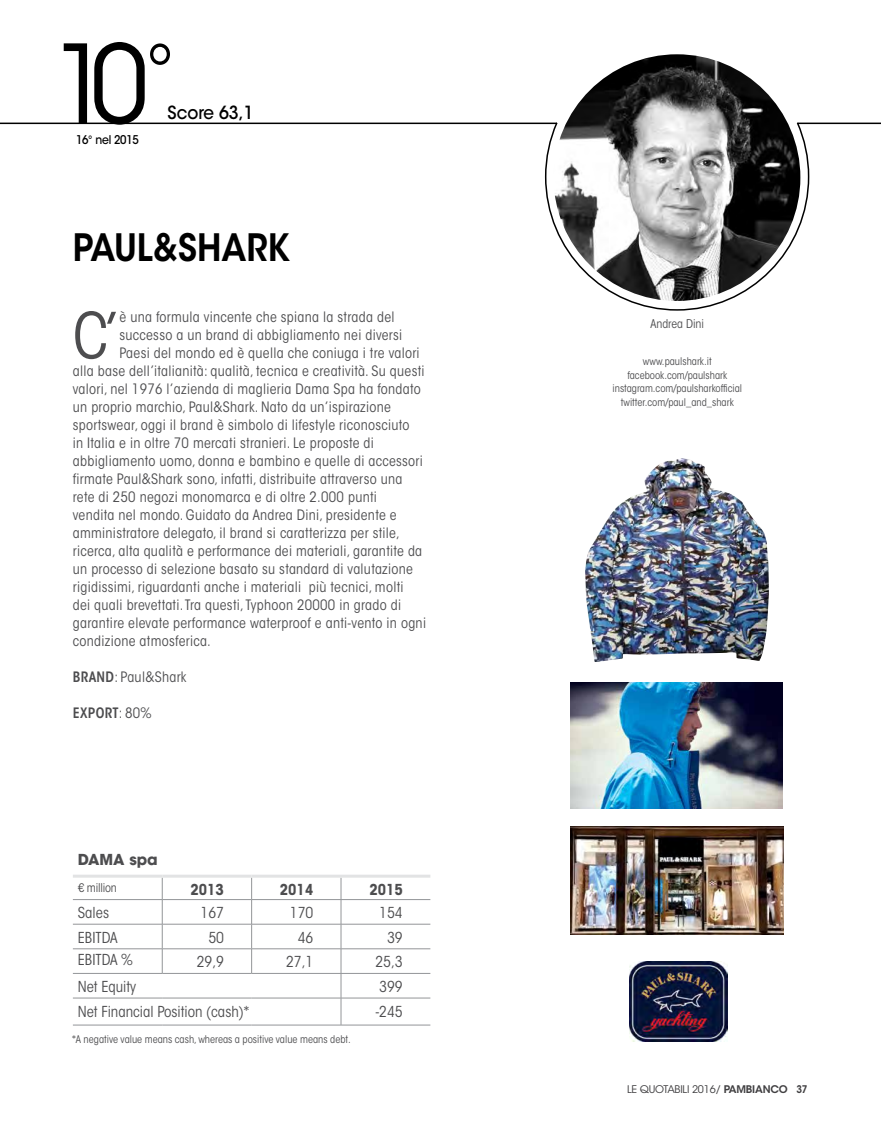
<style>
.page{position:relative;width:881px;height:1127px;background:#fff}
.page>*{position:absolute;margin:0;border:0;box-sizing:border-box;transform-origin:0 0}
.t1{font:108px "ITC Avant Garde Std";color:#000;scale:.93 1}
.t2{font:condensed 62.85px "ITC Avant Garde Std";color:#4d4d4f}
.t3{font:600 37.5px "ITC Avant Garde Std";color:#000;scale:.9 1}
.t4{font:500 18px "ITC Avant Garde Std";color:#000;scale:.93 1}
.t5{font:condensed 15px "ITC Avant Garde Std";color:#4d4d4f}
.t6{font:700 condensed 15px "ITC Avant Garde Std";color:#4d4d4f}
.t7{font:700 15px "ITC Avant Garde Std";color:#4d4d4f}
.t8{font:condensed 14.25px "ITC Avant Garde Std";letter-spacing:.02em;color:#4d4d4f}
.t9{font:600 condensed 14.25px "ITC Avant Garde Std";letter-spacing:.02em;color:#4d4d4f}
.t10{font:condensed 12px "ITC Avant Garde Std";letter-spacing:-.005em;color:#4d4d4f}
.t11{font:500 12px "ITC Avant Garde Std";letter-spacing:-.02em;color:#000;scale:.9 1}
.t12{font:condensed 10.5px/13.5px "ITC Avant Garde Std";color:#4d4d4f;text-align:center}
.t13{font:10.5px "ITC Avant Garde Std";letter-spacing:-.02em;color:#414042}
.s1{font-weight:600}
.s2{font-weight:400}
</style>
<div class="page">
<hr style="left:0;top:123px;width:557px;height:1px;background:#000">
<svg style="left:544px;top:122px;width:265px;height:189px"></svg>
<hr style="left:796px;top:123px;width:84px;height:1px;background:#000">
<hr style="left:162px;top:899px;width:89px;height:1px;background:#939598">
<hr style="left:251px;top:899px;width:90px;height:1px;background:#939598">
<hr style="left:341px;top:899px;width:89px;height:1px;background:#939598">
<hr style="left:73px;top:948px;width:89px;height:1px;background:#939598">
<hr style="left:162px;top:948px;width:89px;height:1px;background:#939598">
<hr style="left:251px;top:948px;width:90px;height:1px;background:#939598">
<hr style="left:341px;top:948px;width:89px;height:1px;background:#939598">
<hr style="left:341px;top:973px;width:89px;height:1px;background:#939598">
<hr style="left:162px;top:924px;width:89px;height:1px;background:#939598">
<hr style="left:251px;top:924px;width:90px;height:1px;background:#939598">
<hr style="left:341px;top:924px;width:89px;height:1px;background:#939598">
<hr style="left:341px;top:998px;width:89px;height:1px;background:#939598">
<hr style="left:73px;top:924px;width:89px;height:1px;background:#939598">
<hr style="left:73px;top:973px;width:89px;height:1px;background:#939598">
<hr style="left:162px;top:973px;width:89px;height:1px;background:#939598">
<hr style="left:251px;top:973px;width:90px;height:1px;background:#939598">
<hr style="left:73px;top:998px;width:89px;height:1px;background:#939598">
<hr style="left:162px;top:998px;width:89px;height:1px;background:#939598">
<hr style="left:251px;top:998px;width:90px;height:1px;background:#939598">
<hr style="left:73px;top:899px;width:89px;height:1px;background:#939598">
<svg style="left:162px;top:878px;width:1px;height:95px"></svg>
<svg style="left:251px;top:878px;width:1px;height:95px"></svg>
<svg style="left:340px;top:878px;width:1px;height:147px"></svg>
<hr style="left:73px;top:1025px;width:89px;height:1px;background:#939598">
<hr style="left:162px;top:1025px;width:89px;height:1px;background:#939598">
<hr style="left:251px;top:1025px;width:90px;height:1px;background:#939598">
<hr style="left:73px;top:874px;width:89px;height:3px;background:#e2e3e4">
<hr style="left:162px;top:874px;width:89px;height:3px;background:#e2e3e4">
<hr style="left:251px;top:874px;width:90px;height:3px;background:#e2e3e4">
<hr style="left:341px;top:874px;width:89px;height:3px;background:#e2e3e4">
<hr style="left:341px;top:1025px;width:89px;height:1px;background:#939598">
<img style="left:585px;top:458px;width:183px;height:204px">
<img style="left:553px;top:54px;width:247px;height:247px;border-radius:123px">
<img style="left:629px;top:961px;width:98px;height:80px">
<img style="left:570px;top:682px;width:212px;height:126px">
<img style="left:570px;top:826px;width:212px;height:108px">
<h1 class="t1" style="left:53px;top:19px;width:132px">10 <sup>°</sup></h1>
<p class="t11" style="left:76px;top:132px;width:71px">16° nel 2015</p>
<p class="t4" style="left:167px;top:101px;width:94px">Score 63,1</p>
<h3 class="t3" style="left:73px;top:224px;width:243px">PAUL&amp;SHARK</h3>
<h2 class="t2" style="left:73px;top:298px;width:48px">C’</h2>
<p class="t8" style="left:119px;top:309px;width:276px">è una formula vincente che spiana la strada del</p>
<p class="t8" style="left:119px;top:327px;width:284px">successo a un brand di abbigliamento nei diversi</p>
<p class="t8" style="left:119px;top:345px;width:301px">Paesi del mondo ed è quella che coniuga i tre valori</p>
<p class="t8" style="left:73px;top:363px;width:353px">alla base dell’italianità: qualità, tecnica e creatività. Su questi</p>
<p class="t8" style="left:73px;top:381px;width:349px">valori, nel 1976 l’azienda di maglieria Dama Spa ha fondato</p>
<p class="t8" style="left:73px;top:399px;width:319px">un proprio marchio, Paul&amp;Shark. Nato da un’ispirazione</p>
<p class="t8" style="left:73px;top:417px;width:338px">sportswear, oggi il brand è simbolo di lifestyle riconosciuto</p>
<p class="t8" style="left:73px;top:435px;width:302px">in Italia e in oltre 70 mercati stranieri. Le proposte di</p>
<p class="t8" style="left:73px;top:453px;width:351px">abbigliamento uomo, donna e bambino e quelle di accessori</p>
<p class="t8" style="left:73px;top:471px;width:331px">firmate Paul&amp;Shark sono, infatti, distribuite attraverso una</p>
<p class="t8" style="left:73px;top:489px;width:305px">rete di 250 negozi monomarca e di oltre 2.000 punti</p>
<p class="t8" style="left:73px;top:507px;width:325px">vendita nel mondo. Guidato da Andrea Dini, presidente e</p>
<p class="t8" style="left:73px;top:525px;width:328px">amministratore delegato, il brand si caratterizza per stile,</p>
<p class="t8" style="left:73px;top:543px;width:351px">ricerca, alta qualità e performance dei materiali, garantite da</p>
<p class="t8" style="left:73px;top:561px;width:341px">un processo di selezione basato su standard di valutazione</p>
<p class="t8" style="left:73px;top:579px;width:332px">rigidissimi, riguardanti anche i materiali più tecnici, molti</p>
<p class="t8" style="left:73px;top:597px;width:329px">dei quali brevettati. Tra questi, Typhoon 20000 in grado di</p>
<p class="t8" style="left:73px;top:615px;width:354px">garantire elevate performance waterproof e anti-vento in ogni</p>
<p class="t8" style="left:73px;top:633px;width:139px">condizione atmosferica.</p>
<p class="t8" style="left:73px;top:669px;width:115px"><span class="s1">BRAND</span>: Paul&amp;Shark</p>
<p class="t9" style="left:73px;top:704px;width:80px">EXPORT<span class="s2">: 80%</span></p>
<p class="t7" style="left:78px;top:849px;width:81px">DAMA spa</p>
<p class="t10" style="left:78px;top:881px;width:40px">€ million</p>
<p class="t6" style="left:190px;top:879px;width:35px">2013</p>
<p class="t6" style="left:280px;top:879px;width:35px">2014</p>
<p class="t6" style="left:369px;top:879px;width:35px">2015</p>
<p class="t5" style="left:78px;top:903px;width:33px">Sales</p>
<p class="t5" style="left:200px;top:903px;width:25px">167</p>
<p class="t5" style="left:290px;top:903px;width:25px">170</p>
<p class="t5" style="left:379px;top:903px;width:25px">154</p>
<p class="t5" style="left:78px;top:928px;width:41px">EBITDA</p>
<p class="t5" style="left:208px;top:928px;width:17px">50</p>
<p class="t5" style="left:297px;top:928px;width:17px">46</p>
<p class="t5" style="left:387px;top:928px;width:17px">39</p>
<p class="t5" style="left:78px;top:950px;width:57px">EBITDA %</p>
<p class="t5" style="left:197px;top:953px;width:29px">29,9</p>
<p class="t5" style="left:286px;top:953px;width:29px">27,1</p>
<p class="t5" style="left:375px;top:953px;width:29px">25,3</p>
<p class="t5" style="left:78px;top:977px;width:60px">Net Equity</p>
<p class="t5" style="left:379px;top:977px;width:25px">399</p>
<p class="t5" style="left:78px;top:1002px;width:173px">Net Financial Position (cash)*</p>
<p class="t5" style="left:375px;top:1002px;width:29px">-245</p>
<p class="t12" style="left:72px;top:1032px;width:280px">*A negative value means cash, whereas a positive value means debt.</p>
<p class="t10" style="left:650px;top:316px;width:55px">Andrea Dini</p>
<p class="t12" style="left:612px;top:355px;width:131px">www.paulshark.it facebook.com/paulshark instagram.com/paulsharkofficial twitter.com/paul_and_shark</p>
<p class="t13" style="left:626px;top:1082px;width:182px">LE QUOTABILI 2016/ <span class="s1">PAMBIANCO 37</span></p>
</div>
